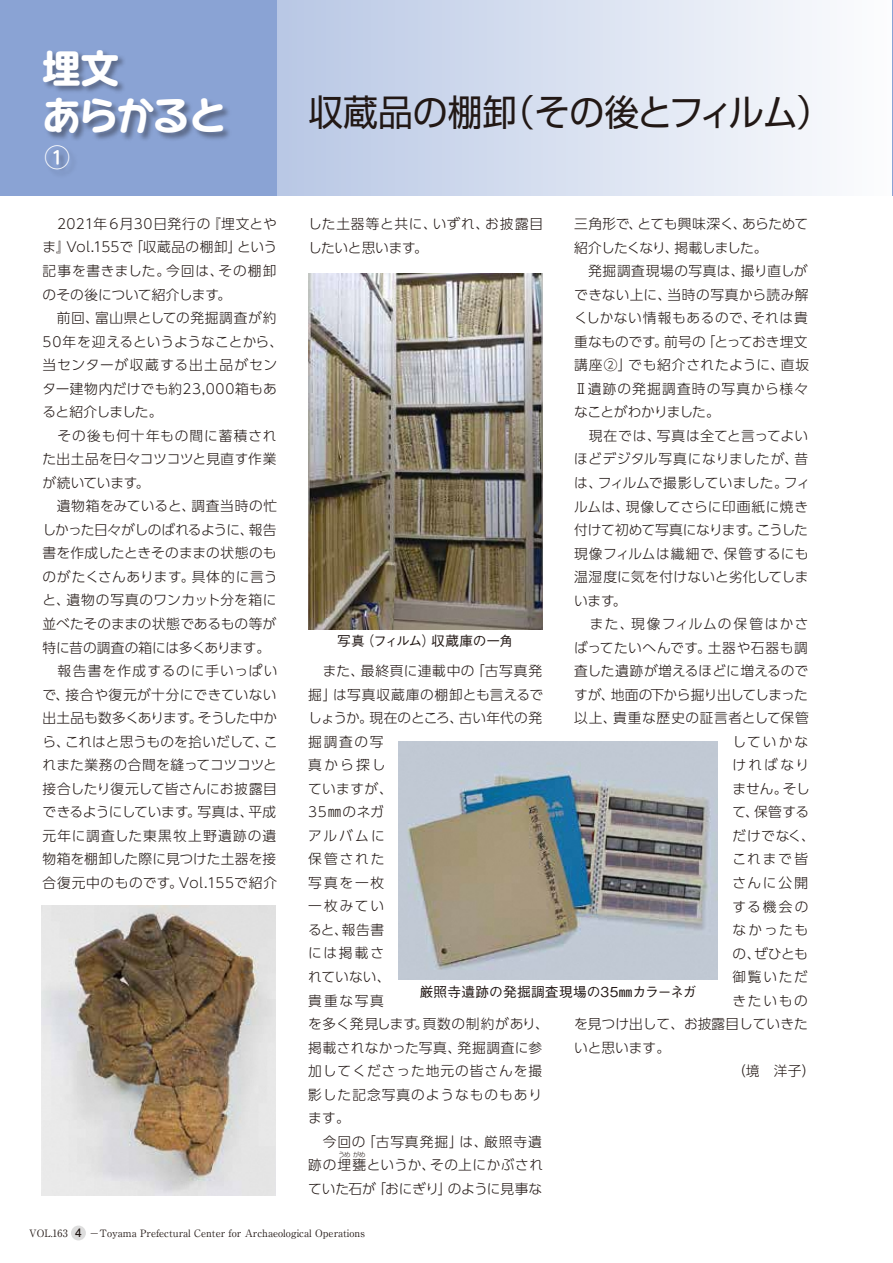
<style>
.page{position:relative;width:893px;height:1263px;background:#fff}
.page>*{position:absolute;margin:0;border:0;box-sizing:border-box;transform-origin:0 0}
.t1{font:700 38.25px "Capie N Std";letter-spacing:-.035em;color:#fff}
.t2{font:700 38.25px "UD Shin M Go Pro";color:#fff}
.t3{font:36.3px "Shin Go Pro";color:#221815;scale:.96 1}
.t4{font:500 25.5px "UD Shin M Go Pro";color:#fff}
.t5{font:300 13.65px/23.5px "UD Shin Go Pro";letter-spacing:.025em;color:#221815}
.t6{font:300 13.65px/23.5px "UD Shin Go Pro";letter-spacing:.055em;color:#221815}
.t7{font:300 13.65px "UD Shin Go Pro";letter-spacing:-.015em;color:#221815}
.t8{font:500 13.65px "Gothic BBB Pro";letter-spacing:.005em;color:#221815}
.t9{font:300 13.65px "UD Shin Go Pro";letter-spacing:-.005em;color:#221815}
.t10{font:300 13.65px "UD Shin Go Pro";letter-spacing:-.025em;color:#221815}
.t11{font:300 13.65px "UD Shin Go Pro";letter-spacing:-.045em;color:#221815}
.t12{font:300 13.65px "UD Shin Go Pro";letter-spacing:.045em;color:#221815}
.t13{font:300 13.65px "UD Shin Go Pro";letter-spacing:.005em;color:#221815}
.t14{font:300 13.65px "UD Shin Go Pro";letter-spacing:.08em;color:#221815}
.t15{font:300 13.65px "UD Shin Go Pro";letter-spacing:.095em;color:#221815}
.t16{font:300 13.65px "UD Shin Go Pro";letter-spacing:-.06em;color:#221815}
.t17{font:500 13.65px "Gothic BBB Pro";letter-spacing:-.035em;color:#221815}
.t18{font:300 13.65px "UD Shin Go Pro";letter-spacing:-.055em;color:#221815}
.t19{font:10.05px "Ryumin Pro";color:#221815}
.t20{font:300 6.45px "Shin Go Pro";color:#221815}
.s1{font-family:"Futo Go B101 Pro";font-weight:700;font-size:11.7px}
</style>
<div class="page">
<div style="left:71px;top:1225px;width:15px;height:15px;background:#ddd;border-radius:50%"></div>
<div style="left:0;top:0;width:276px;height:196px;background:#8aa3d4"></div>
<div style="left:276px;top:0;width:617px;height:196px;background:linear-gradient(to right,#b8c7e5,#fdfdfe)"></div>
<img style="left:42px;top:906px;width:234px;height:289px">
<img style="left:308px;top:273px;width:234px;height:357px">
<img style="left:399px;top:741px;width:319px;height:238px">
<img style="left:45px;top:52px;width:184px;height:122px">
<h1 class="t2" style="left:43px;top:37px;width:78px">埋文</h1>
<h1 class="t1" style="left:43px;top:87px;width:186px">あらかると</h1>
<h3 class="t4" style="left:45px;top:137px;width:27px">①</h3>
<h2 class="t3" style="left:308px;top:82px;width:546px">収蔵品の棚卸（その後とフィルム）</h2>
<p class="t5" style="left:43px;top:211px;width:242px">　2021年６月30日発行の『埋文とやま』Vol.155で「収蔵品の棚卸」という記事を書きました。今回は、その棚卸のその後について紹介します。<br>　前回、富山県としての発掘調査が約<br>50年を迎えるというようなことから、当センターが収蔵する出土品がセンター建物内だけでも約23,000箱もあると紹介しました。<br>　その後も何十年もの間に蓄積された出土品を日々コツコツと見直す作業が続いています。<br>　遺物箱をみていると、調査当時の忙しかった日々がしのばれるように、報告書を作成したときそのままの状態のものがたくさんあります。具体的に言うと、遺物の写真のワンカット分を箱に並べたそのままの状態であるもの等が特に昔の調査の箱には多くあります。　報告書を作成するのに手いっぱいで、接合や復元が十分にできていない出土品も数多くあります。そうした中から、これはと思うものを拾いだして、これまた業務の合間を縫ってコツコツと接合したり復元して皆さんにお披露目できるようにしています。写真は、平成元年に調査した東黒牧上野遺跡の遺物箱を棚卸した際に見つけた土器を接合復元中のものです。Vol.155で紹介</p>
<p class="t5" style="left:308px;top:212px;width:236px">した土器等と共に、いずれ、お披露目したいと思います。</p>
<p class="t7" style="left:574px;top:213px;width:236px">三角形で、とても興味深く、あらためて</p>
<p class="t16" style="left:574px;top:236px;width:195px">紹介したくなり、掲載しました。</p>
<p class="t5" style="left:574px;top:259px;width:235px">　発掘調査現場の写真は、撮り直しが</p>
<p class="t5" style="left:574px;top:282px;width:236px">できない上に、当時の写真から読み解</p>
<p class="t5" style="left:574px;top:306px;width:235px">くしかない情報もあるので、それは貴</p>
<p class="t9" style="left:574px;top:331px;width:235px">重なものです。前号の「とっておき埋文</p>
<p class="t6" style="left:574px;top:353px;width:237px">講座②」でも紹介されたように、直坂</p>
<p class="t14" style="left:574px;top:378px;width:236px">Ⅱ遺跡の発掘調査時の写真から様々</p>
<p class="t18" style="left:574px;top:401px;width:147px">なことがわかりました。</p>
<p class="t5" style="left:574px;top:423px;width:236px">　現在では、写真は全てと言ってよい</p>
<p class="t5" style="left:574px;top:447px;width:236px">ほどデジタル写真になりましたが、昔</p>
<p class="t10" style="left:574px;top:472px;width:237px">は、フィルムで撮影していました。フィ</p>
<p class="t5" style="left:574px;top:494px;width:236px">ルムは、現像してさらに印画紙に焼き</p>
<p class="t7" style="left:574px;top:519px;width:235px">付けて初めて写真になります。こうした</p>
<p class="t5" style="left:574px;top:541px;width:236px">現像フィルムは繊細で、保管するにも</p>
<p class="t5" style="left:574px;top:565px;width:236px">温湿度に気を付けないと劣化してしま</p>
<p class="t5" style="left:574px;top:588px;width:54px">います。</p>
<p class="t15" style="left:574px;top:613px;width:236px">　また、現像フィルムの保管はかさ</p>
<p class="t5" style="left:574px;top:635px;width:235px">ばってたいへんです。土器や石器も調</p>
<p class="t5" style="left:574px;top:659px;width:236px">査した遺跡が増えるほどに増えるので</p>
<p class="t11" style="left:574px;top:683px;width:235px">すが、地面の下から掘り出してしまった</p>
<p class="t12" style="left:574px;top:707px;width:236px">以上、貴重な歴史の証言者として保管</p>
<p class="t5" style="left:732px;top:729px;width:77px">していかな</p>
<p class="t5" style="left:732px;top:753px;width:78px">ければなり</p>
<p class="t5" style="left:732px;top:776px;width:79px">ません。そし</p>
<p class="t5" style="left:732px;top:800px;width:78px">て、保管する</p>
<p class="t5" style="left:732px;top:823px;width:84px">だけでなく、</p>
<p class="t5" style="left:732px;top:847px;width:77px">これまで皆</p>
<p class="t5" style="left:732px;top:870px;width:77px">さんに公開</p>
<p class="t5" style="left:732px;top:894px;width:77px">する機会の</p>
<p class="t5" style="left:732px;top:918px;width:77px">なかったも</p>
<p class="t5" style="left:732px;top:941px;width:77px">の、ぜひとも</p>
<p class="t5" style="left:732px;top:965px;width:77px">御覧いただ</p>
<p class="t5" style="left:732px;top:988px;width:77px">きたいもの</p>
<p class="t13" style="left:574px;top:1013px;width:235px">を見つけ出して、お披露目していきた</p>
<p class="t5" style="left:574px;top:1035px;width:97px">いと思います。</p>
<p class="t5" style="left:732px;top:1059px;width:85px">（境　洋子）</p>
<p class="t17" style="left:337px;top:630px;width:178px">写真（フィルム）収蔵庫の一角</p>
<p class="t6" style="left:308px;top:659px;width:242px">　また、最終頁に連載中の「古写真発掘」は写真収蔵庫の棚卸とも言えるでしょうか。現在のところ、古い年代の発掘調査の写<br>真から探し<br>ていますが、<br>35㎜のネガ<br>アルバムに<br>保管された<br>写真を一枚<br>一枚みてい<br>ると、報告書<br>には掲載さ<br>れていない、<br>貴重な写真<br>を多く発見します。頁数の制約があり、掲載されなかった写真、発掘調査に参加してくださった地元の皆さんを撮影した記念写真のようなものもあります。<br>　今回の「古写真発掘」は、厳照寺遺跡の埋甕というか、その上にかぶされていた石が「おにぎり」のように見事な</p>
<p class="t8" style="left:420px;top:981px;width:278px">厳照寺遺跡の発掘調査現場の35㎜カラーネガ</p>
<p class="t20" style="left:339px;top:1149px;width:29px">うめ がめ</p>
<p class="t19" style="left:29px;top:1226px;width:337px">VOL.163 <span class="s1">4</span> －Toyama Prefectural Center for Archaeological Operations</p>
</div>
